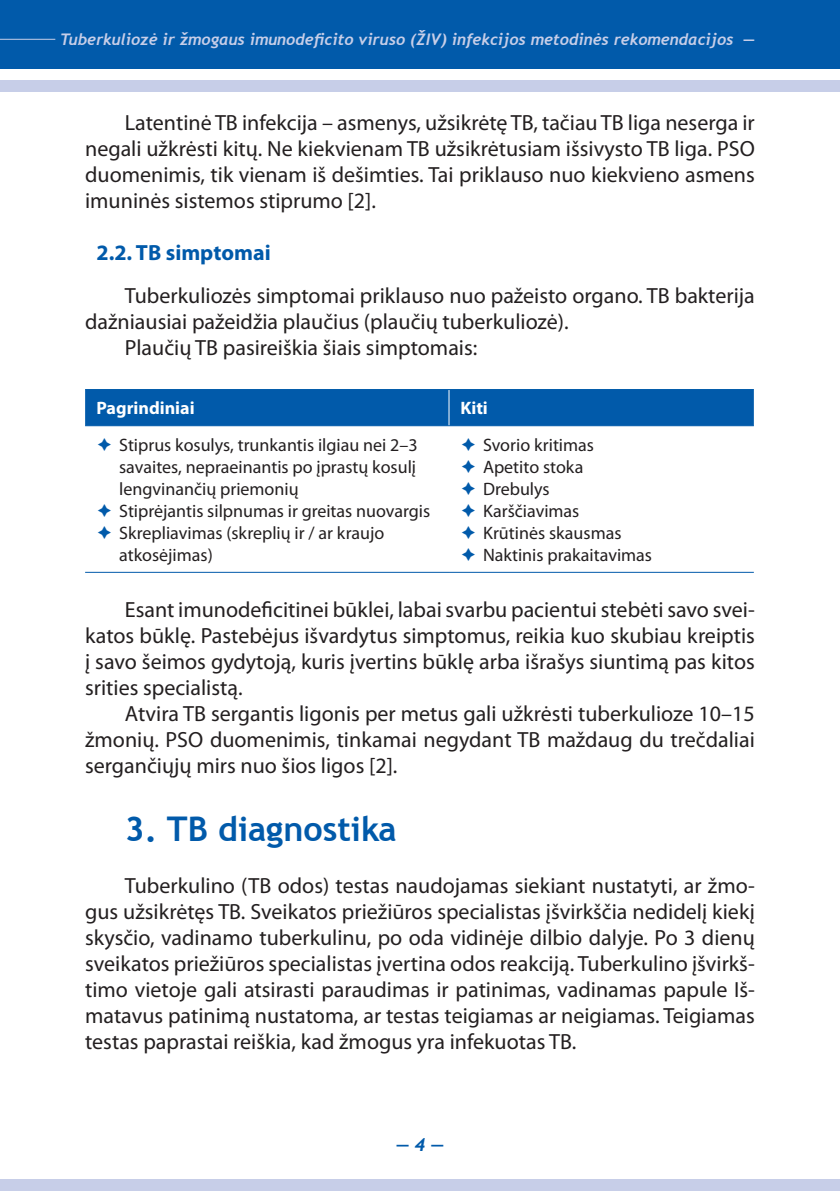
<style>
.page{position:relative;width:840px;height:1191px;background:#fff}
.page>*{position:absolute;margin:0;border:0;box-sizing:border-box;transform-origin:0 0}
.t1{font:700 34px "Trebuchet MS";color:#015aaa}
.t2{font:22px/26px "Myriad Pro";color:#231f20;text-align:justify}
.t3{font:700 22px "Myriad Pro";color:#015aaa}
.t4{font:18px/22px "Myriad Pro";color:#231f20}
.t5{font:700 18px "Myriad Pro";color:#fff}
.t6{font:italic 700 18px "Trebuchet";color:#015aaa}
.t7{font:italic 700 16px "Trebuchet";color:#c7cee8}
</style>
<div class="page">
<div style="left:0;top:0;width:839px;height:69px;background:#015aaa"></div>
<div style="left:0;top:80px;width:839px;height:11px;background:#c7cee8"></div>
<div style="left:0;top:1179px;width:839px;height:12px;background:#c7cee8"></div>
<hr style="left:0;top:39px;width:55px;height:1px;background:#c7cee8">
<div style="left:85px;top:390px;width:668px;height:35px;background:#015aaa"></div>
<hr style="left:85px;top:389px;width:364px;height:1px;background:#015aaa">
<hr style="left:449px;top:389px;width:304px;height:1px;background:#015aaa">
<hr style="left:85px;top:425px;width:364px;height:1px;background:#015aaa">
<hr style="left:449px;top:425px;width:304px;height:1px;background:#015aaa">
<hr style="left:85px;top:572px;width:364px;height:1px;background:#015aaa">
<hr style="left:449px;top:572px;width:304px;height:1px;background:#015aaa">
<hr style="left:448px;top:390px;width:1px;height:35px;background:#fff">
<p class="t7" style="left:60px;top:29px;width:696px">Tuberkuliozė ir žmogaus imunodeficito viruso (ŽIV) infekcijos metodinės rekomendacijos —</p>
<p class="t2" style="left:85px;top:109px;width:670px;text-indent:40px">Latentinė TB infekcija – asmenys, užsikrėtę TB, tačiau TB liga neserga ir negali užkrėsti kitų. Ne kiekvienam TB užsikrėtusiam išsivysto TB liga. PSO duomenimis, tik vienam iš dešimties. Tai priklauso nuo kiekvieno asmens imuninės sistemos stiprumo [2].</p>
<p class="t3" style="left:96px;top:238px;width:176px">2.2. TB simptomai</p>
<p class="t2" style="left:125px;top:282px;width:631px">Tuberkuliozės simptomai priklauso nuo pažeisto organo. TB bakterija</p>
<p class="t2" style="left:85px;top:308px;width:485px">dažniausiai pažeidžia plaučius (plaučių tuberkuliozė).</p>
<p class="t2" style="left:125px;top:334px;width:354px">Plaučių TB pasireiškia šiais simptomais:</p>
<p class="t5" style="left:96px;top:396px;width:100px">Pagrindiniai</p>
<p class="t5" style="left:460px;top:396px;width:29px">Kiti</p>
<p class="t4" style="left:119px;top:433px;width:312px">Stiprus kosulys, trunkantis ilgiau nei 2–3 savaites, nepraeinantis po įprastų kosulį lengvinančių priemonių<br>Stiprėjantis silpnumas ir greitas nuovargis Skrepliavimas (skreplių ir / ar kraujo atkosėjimas)</p>
<p class="t4" style="left:483px;top:433px;width:170px">Svorio kritimas<br>Apetito stoka<br>Drebulys<br>Karščiavimas<br>Krūtinės skausmas<br>Naktinis prakaitavimas</p>
<p class="t2" style="left:85px;top:596px;width:670px;text-indent:40px">Esant imunodeficitinei būklei, labai svarbu pacientui stebėti savo svei&shy;katos būklę. Pastebėjus išvardytus simptomus, reikia kuo skubiau kreiptis į savo šeimos gydytoją, kuris įvertins būklę arba išrašys siuntimą pas kitos srities specialistą.</p>
<p class="t2" style="left:85px;top:700px;width:670px;text-indent:40px">Atvira TB sergantis ligonis per metus gali užkrėsti tuberkulioze 10–15 žmonių. PSO duomenimis, tinkamai negydant TB maždaug du trečdaliai sergančiųjų mirs nuo šios ligos [2].</p>
<h1 class="t1" style="left:125px;top:807px;width:273px">3. TB diagnostika</h1>
<p class="t2" style="left:85px;top:872px;width:671px;text-indent:40px">Tuberkulino (TB odos) testas naudojamas siekiant nustatyti, ar žmo&shy;gus užsikrėtęs TB. Sveikatos priežiūros specialistas įšvirkščia nedidelį kiekį skysčio, vadinamo tuberkulinu, po oda vidinėje dilbio dalyje. Po 3 dienų sveikatos priežiūros specialistas įvertina odos reakciją. Tuberkulino įšvirkš&shy;timo vietoje gali atsirasti paraudimas ir patinimas, vadinamas papule Iš&shy;matavus patinimą nustatoma, ar testas teigiamas ar neigiamas. Teigiamas testas paprastai reiškia, kad žmogus yra infekuotas TB.</p>
<p class="t6" style="left:396px;top:1133px;width:49px">— 4 —</p>
</div>
